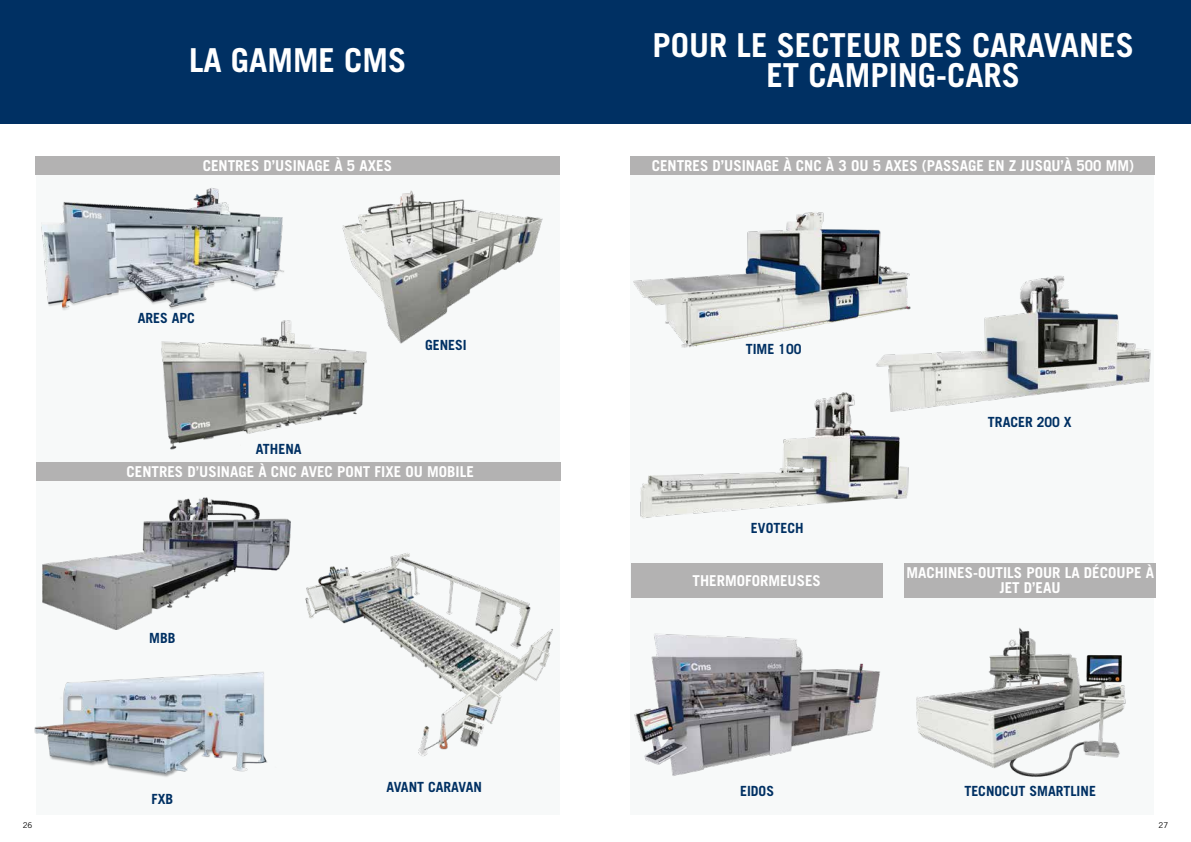
<style>
.page{position:relative;width:1191px;height:842px;background:#fff}
.page>*{position:absolute;margin:0;border:0;box-sizing:border-box;transform-origin:0 0}
.t1{font:700 33px/30.6px "Trade Gothic LT Std";color:#fff;text-align:center}
.t2{font:700 15px/15px "Trade Gothic LT Std";color:#fff;text-align:center}
.t3{font:700 14px "Trade Gothic LT Std";color:#003063}
.t4{font:8px "Trade Gothic LT Std";color:#000}
</style>
<div class="page">
<div style="left:36px;top:156px;width:523px;height:658px;background:#f7f9f9"></div>
<div style="left:630px;top:156px;width:524px;height:658px;background:#f7f9f9"></div>
<div style="left:0;top:0;width:1191px;height:123px;background:#003063"></div>
<div style="left:35px;top:156px;width:524px;height:18px;background:#b3b2b2"></div>
<div style="left:36px;top:462px;width:524px;height:18px;background:#b3b2b2"></div>
<img style="left:42px;top:497px;width:248px;height:132px">
<img style="left:41px;top:188px;width:243px;height:122px">
<img style="left:148px;top:308px;width:219px;height:142px">
<img style="left:321px;top:190px;width:222px;height:156px">
<img style="left:34px;top:672px;width:233px;height:105px">
<img style="left:305px;top:553px;width:248px;height:203px">
<div style="left:630px;top:156px;width:525px;height:18px;background:#b3b2b2"></div>
<div style="left:631px;top:563px;width:251px;height:35px;background:#b3b2b2"></div>
<div style="left:904px;top:563px;width:251px;height:35px;background:#b3b2b2"></div>
<img style="left:633px;top:212px;width:259px;height:136px">
<img style="left:640px;top:392px;width:269px;height:127px">
<img style="left:634px;top:633px;width:246px;height:143px">
<img style="left:916px;top:627px;width:210px;height:150px">
<img style="left:868px;top:270px;width:283px;height:148px">
<h1 class="t1" style="left:189px;top:45px;width:219px">LA GAMME CMS</h1>
<p class="t2" style="left:203px;top:157px;width:191px">CENTRES D’USINAGE À 5 AXES</p>
<p class="t3" style="left:138px;top:309px;width:59px">ARES APC</p>
<p class="t3" style="left:256px;top:440px;width:47px">ATHENA</p>
<p class="t3" style="left:425px;top:336px;width:43px">GENESI</p>
<p class="t2" style="left:127px;top:464px;width:349px">CENTRES D’USINAGE À CNC AVEC PONT FIXE OU MOBILE</p>
<p class="t3" style="left:149px;top:629px;width:28px">MBB</p>
<p class="t3" style="left:151px;top:790px;width:23px">FXB</p>
<p class="t3" style="left:386px;top:778px;width:97px">AVANT CARAVAN</p>
<h1 class="t1" style="left:652px;top:29px;width:483px">POUR LE SECTEUR DES CARAVANES<br>ET CAMPING-CARS</h1>
<p class="t2" style="left:651px;top:157px;width:484px">CENTRES D’USINAGE À CNC À 3 OU 5 AXES (PASSAGE EN Z JUSQU’À 500 MM)</p>
<p class="t3" style="left:745px;top:340px;width:57px">TIME 100</p>
<p class="t3" style="left:751px;top:520px;width:54px">EVOTECH</p>
<p class="t3" style="left:988px;top:413px;width:85px">TRACER 200 X</p>
<p class="t2" style="left:692px;top:573px;width:130px">THERMOFORMEUSES</p>
<p class="t2" style="left:906px;top:565px;width:249px">MACHINES-OUTILS POUR LA DÉCOUPE À<br>JET D’EAU</p>
<p class="t3" style="left:740px;top:782px;width:36px">EIDOS</p>
<p class="t3" style="left:964px;top:782px;width:133px">TECNOCUT SMARTLINE</p>
<p class="t4" style="left:23px;top:820px;width:11px">26</p>
<p class="t4" style="left:1158px;top:820px;width:11px">27</p>
</div>
